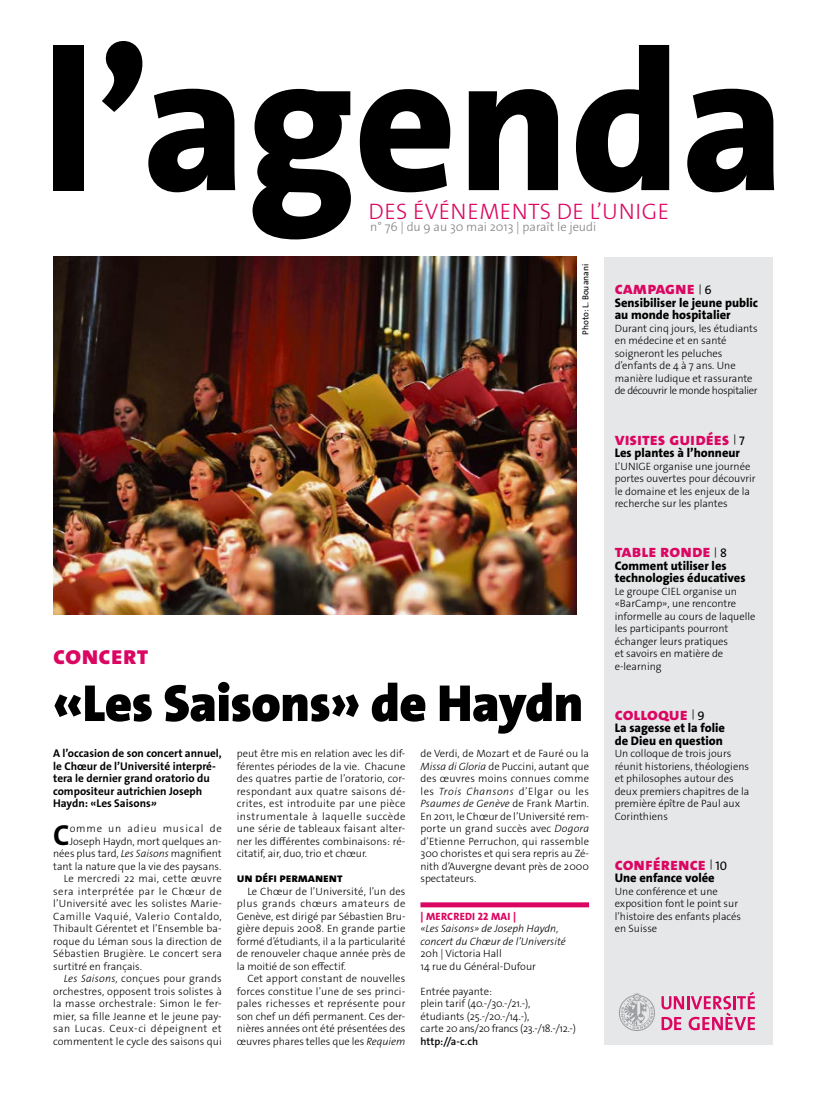
<style>
.page{position:relative;width:833px;height:1099px;background:#fff}
.page>*{position:absolute;margin:0;border:0;box-sizing:border-box;transform-origin:0 0}
.t1{font:800 198.75px "The Sans Os F";color:#000}
.t2{font:900 52.5px "The Sans Os F";letter-spacing:-.01em;color:#000}
.t3{font:700 29.12px "The Sans Os F";color:#000}
.t4{font:800 26.25px "The Sans Os F";color:#db0662}
.t5{font:300 22.5px "The Sans Os F";letter-spacing:.02em;color:#db0662}
.t6{font:800 17.5px "The Sans Os F";color:#db0662}
.t7{font:800 12.5px/12.5px "The Sans Os F";color:#000}
.t8{font:300 12.5px "The Sans Os F";color:#808284}
.t9{font:700 11.25px/12.5px "The Sans Os F";color:#000}
.t10{font:300 10.62px/12.5px "The Sans Os F";color:#000}
.t11{font:300 10.62px "The Sans Os F";letter-spacing:.025em;color:#000}
.t12{font:300 10.62px "The Sans Os F";letter-spacing:.045em;color:#000}
.t13{font:italic 300 10.62px/12.5px "The Sans Os F";color:#000}
.t14{font:300 10.62px "The Sans Os F";letter-spacing:.02em;color:#000}
.t15{font:300 10.62px "The Sans Os F";letter-spacing:.03em;color:#000}
.t16{font:300 10.62px "The Sans Os F";letter-spacing:.08em;color:#000}
.t17{font:800 10.62px "The Sans Os F";letter-spacing:.045em;color:#db0662}
.t18{font:600 10.62px "The Sans Os F";color:#000}
.t19{font:8.75px "The Sans Os F";color:#000}
.s1{font-style:italic}
.s2{font-weight:400;font-size:10px;color:#000}
.s3{font-weight:400;font-size:12.5px;color:#000}
</style>
<div class="page">
<div style="left:604px;top:257px;width:168px;height:787px;background:#e6e7e8"></div>
<div style="left:420px;top:902px;width:169px;height:5px;background:#db0662"></div>
<svg style="left:619px;top:993px;width:36px;height:37px"></svg>
<svg style="left:661px;top:991px;width:94px;height:39px"></svg>
<img style="left:53px;top:257px;width:523px;height:357px">
<h1 class="t1" style="left:41px;top:-5px;width:745px">l’agenda</h1>
<h3 class="t5" style="left:368px;top:197px;width:298px">des événements de l’UN IGE</h3>
<p class="t8" style="left:370px;top:219px;width:228px">n° 76 | du 9 au 30 mai 2013 | paraît le jeudi</p>
<h3 class="t4" style="left:53px;top:638px;width:97px">concert</h3>
<p class="t19" style="left:580px;top:335px;width:72px;rotate:-90deg">Photo: L. Bouanani</p>
<h2 class="t2" style="left:53px;top:669px;width:531px">«Les Saisons» de Haydn</h2>
<p class="t9" style="left:53px;top:747px;width:170px">A l’occasion de son concert annuel, le Chœur de l’Université interpré&shy;tera le dernier grand oratorio du compositeur autrichien Joseph<br>Haydn: «Les Saisons<span class="s1">»</span></p>
<h3 class="t3" style="left:53px;top:816px;width:18px">C</h3>
<p class="t16" style="left:70px;top:821px;width:154px">omme un adieu musical de</p>
<p class="t10" style="left:237px;top:747px;width:170px;text-align:justify">peut être mis en relation avec les dif&shy;férentes périodes de la vie. Chacune des quatres partie de l’oratorio, cor&shy;respondant aux quatre saisons dé&shy;crites, est introduite par une pièce instrumentale à laquelle succède une série de tableaux faisant alter&shy;ner les différentes combinaisons: ré&shy;citatif, air, duo, trio et chœur.</p>
<p class="t7" style="left:237px;top:871px;width:107px">un défi permanent</p>
<p class="t10" style="left:237px;top:885px;width:170px;text-align:justify;text-indent:11px">Le Chœur de l’Université, l’un des plus grands chœurs amateurs de Genève, est dirigé par Sébastien Bru&shy;gière depuis 2008. En grande partie formé d’étudiants, il a la particularité de renouveler chaque année près de la moitié de son effectif.</p>
<p class="t10" style="left:237px;top:972px;width:170px;text-align:justify;text-indent:11px">Cet apport constant de nouvelles forces constitue l’une de ses princi&shy;pales richesses et représente pour son chef un défi permanent. Ces der&shy;nières années ont été présentées des œuvres phares telles que les <span class="s1">Requiem</span></p>
<p class="t10" style="left:420px;top:747px;width:170px;text-align:justify">de Verdi, de Mozart et de Fauré ou la <span class="s1">Missa di Gloria</span> de Puccini, autant que des œuvres moins connues comme les <span class="s1">Trois Chansons</span> d’Elgar ou les <span class="s1">Psaumes de Genève</span> de Frank Martin.<br>En 2011, le Chœur de l’Université rem&shy;porte un grand succès avec <span class="s1">Dogora </span>d’Etienne Perruchon, qui rassemble 300 choristes et qui sera repris au Zé&shy;nith d’Auvergne devant près de 2000 spectateurs.</p>
<p class="t17" style="left:420px;top:909px;width:97px">| Mercredi 22 mai |</p>
<p class="t13" style="left:420px;top:922px;width:147px">«Les Saisons» de Joseph Haydn, concert du Chœur de l’Université</p>
<p class="t10" style="left:420px;top:947px;width:117px">20h | Victoria Hall<br>14 rue du Général-Dufour</p>
<p class="t10" style="left:420px;top:984px;width:157px">Entrée payante:<br>plein tarif (40.-/30.-/21.-), étudiants (25.-/20.-/14.-),<br>carte 20 ans/20 francs (23.-/18.-/12.-)</p>
<p class="t18" style="left:420px;top:1034px;width:59px">http://a-c.ch</p>
<p class="t10" style="left:70px;top:835px;width:154px">Joseph Haydn, mort quelques an-</p>
<p class="t10" style="left:53px;top:847px;width:170px">nées plus tard, <span class="s1">Les Saisons</span> magnifient</p>
<p class="t10" style="left:53px;top:860px;width:169px">tant la nature que la vie des paysans.</p>
<p class="t15" style="left:64px;top:871px;width:159px">Le mercredi 22 mai, cette œuvre</p>
<p class="t12" style="left:53px;top:884px;width:170px">sera interprétée par le Chœur de</p>
<p class="t14" style="left:53px;top:896px;width:170px">l’Université avec les solistes Marie-</p>
<p class="t12" style="left:53px;top:909px;width:170px">Camille Vaquié, Valerio Contaldo,</p>
<p class="t10" style="left:53px;top:922px;width:170px">Thibault Gérentet et l’Ensemble ba-</p>
<p class="t10" style="left:53px;top:934px;width:170px">roque du Léman sous la direction de</p>
<p class="t11" style="left:53px;top:946px;width:170px">Sébastien Brugière. Le concert sera</p>
<p class="t10" style="left:53px;top:959px;width:90px">surtitré en français.</p>
<p class="t11" style="left:64px;top:971px;width:159px"><span class="s1">Les Saisons,</span> conçues pour grands</p>
<p class="t10" style="left:53px;top:984px;width:170px">orchestres, opposent trois solistes à</p>
<p class="t11" style="left:53px;top:996px;width:170px">la masse orchestrale: Simon le fer-</p>
<p class="t10" style="left:53px;top:1009px;width:170px">mier, sa fille Jeanne et le jeune pay-</p>
<p class="t12" style="left:53px;top:1021px;width:170px">san Lucas. Ceux-ci dépeignent et</p>
<p class="t10" style="left:53px;top:1034px;width:170px">commentent le cycle des saisons qui</p>
<h3 class="t6" style="left:614px;top:277px;width:98px">campagne <span class="s2">|</span> <span class="s3">6</span></h3>
<p class="t7" style="left:614px;top:296px;width:145px">Sensibiliser le jeune public au monde hospitalier</p>
<p class="t10" style="left:614px;top:322px;width:145px">Durant cinq jours, les étudiants en médecine et en santé soigneront les peluches d’enfants de 4 à 7 ans. Une manière ludique et rassurante de découvrir le monde hospitalier</p>
<h3 class="t6" style="left:614px;top:427px;width:132px">visites guidées <span class="s2">|</span> <span class="s3">7</span></h3>
<p class="t7" style="left:615px;top:446px;width:127px">Les plantes à l’honneur</p>
<p class="t10" style="left:614px;top:460px;width:142px">L’UNIGE organise une journée portes ouvertes pour découvrir le domaine et les enjeux de la recherche sur les plantes</p>
<h3 class="t6" style="left:614px;top:540px;width:114px">table ronde <span class="s2">|</span> <span class="s3">8</span></h3>
<p class="t7" style="left:614px;top:559px;width:132px">Comment utiliser les technologies éducatives</p>
<p class="t10" style="left:614px;top:585px;width:142px">Le groupe CIEL organise un «BarCamp», une rencontre informelle au cours de laquelle les participants pourront échanger leurs pratiques<br>et savoirs en matière de e-learning</p>
<h3 class="t6" style="left:614px;top:702px;width:92px">colloque <span class="s2">|</span> <span class="s3">9</span></h3>
<p class="t7" style="left:614px;top:721px;width:112px">La sagesse et la folie de Dieu en question</p>
<p class="t10" style="left:614px;top:747px;width:136px">Un colloque de trois jours réunit historiens, théologiens et philosophes autour des deux premiers chapitres de la première épître de Paul aux<br>Corinthiens</p>
<h3 class="t6" style="left:614px;top:852px;width:114px">conférence <span class="s2">|</span> <span class="s3">10</span></h3>
<p class="t7" style="left:615px;top:871px;width:101px">Une enfance volée</p>
<p class="t10" style="left:614px;top:885px;width:128px">Une conférence et une exposition font le point sur l’histoire des enfants placés en Suisse</p>
</div>
